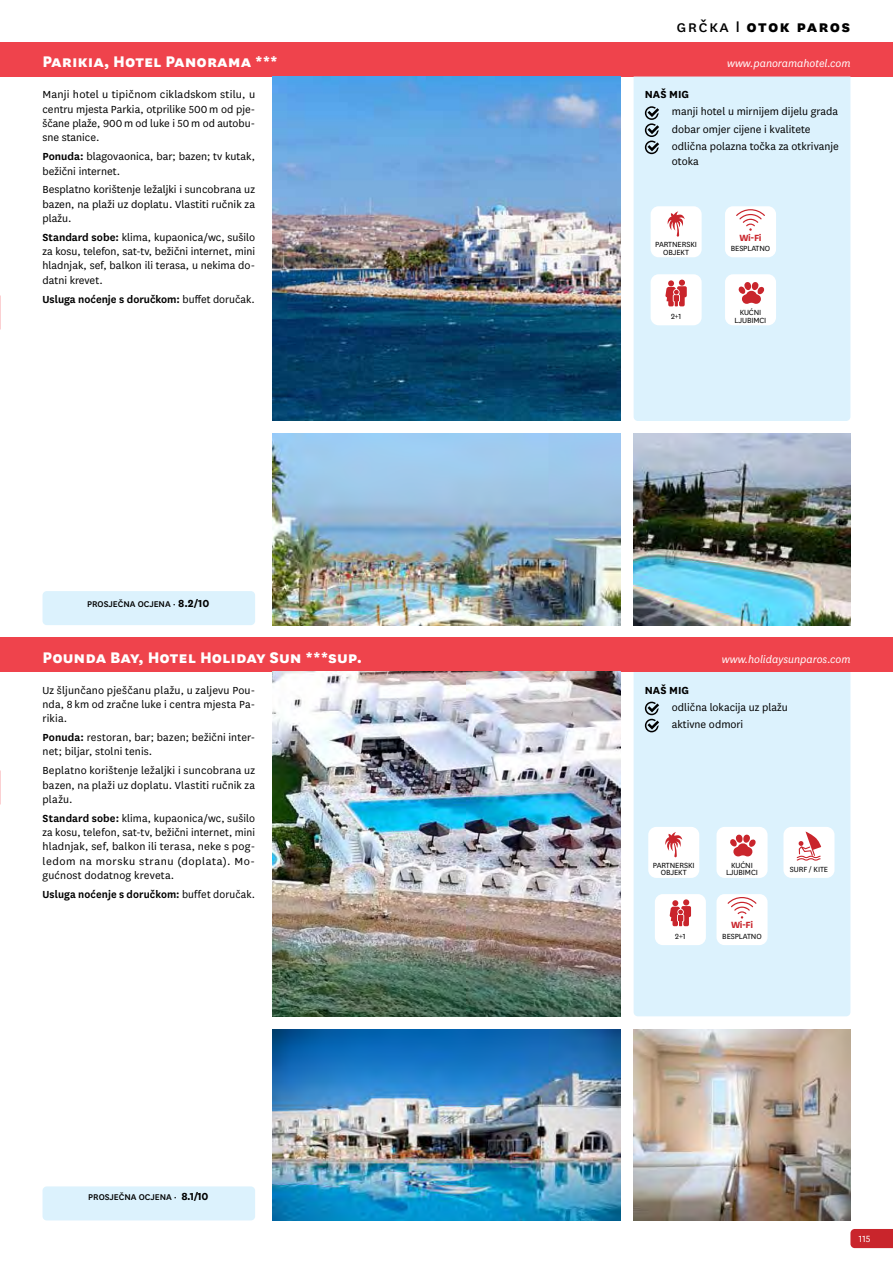
<style>
.page{position:relative;width:893px;height:1263px;background:#fff}
.page>*{position:absolute;margin:0;border:0;box-sizing:border-box;transform-origin:0 0}
.t1{font:800 18px "National";color:#fff}
.t2{font:800 18px "National";letter-spacing:.07em;color:#000}
.t3{font:12px/14.4px "National";color:#000;text-align:justify}
.t4{font:600 12px "National";color:#000}
.t5{font:italic 12px "National";color:#fff}
.t6{font:700 12px "National";color:#000}
.t7{font:700 10.5px "National";letter-spacing:-.04em;color:#c9252c}
.t8{font:10.5px "National";color:#fff}
.t9{font:500 9.75px "National";color:#000}
.t10{font:8.7px/7.5px "National";letter-spacing:-.01em;color:#000;text-align:center}
.s1{font-weight:400}
.s2{font-weight:600}
.s3{font-weight:700;font-size:12px}
</style>
<div class="page">
<svg style="left:850px;top:1229px;width:43px;height:19px"></svg>
<div style="left:0;top:43px;width:893px;height:34px;background:#ef434c"></div>
<div style="left:43px;top:1186px;width:212px;height:34px;background:#dcf2fd;border-radius:4px"></div>
<div style="left:634px;top:77px;width:216px;height:344px;background:#dcf2fd"></div>
<div style="left:634px;top:672px;width:216px;height:344px;background:#dcf2fd"></div>
<div style="left:0;top:638px;width:893px;height:34px;background:#ef434c"></div>
<div style="left:43px;top:591px;width:212px;height:34px;background:#dcf2fd;border-radius:4px"></div>
<img style="left:272px;top:434px;width:349px;height:191px">
<img style="left:272px;top:1029px;width:349px;height:192px">
<img style="left:634px;top:434px;width:216px;height:191px">
<img style="left:634px;top:1029px;width:216px;height:192px">
<img style="left:272px;top:77px;width:349px;height:344px">
<img style="left:272px;top:672px;width:349px;height:344px">
<div style="left:655px;top:894px;width:51px;height:51px;background:#fff;border-radius:8px"></div>
<svg style="left:670px;top:899px;width:21px;height:27px"></svg>
<div style="left:651px;top:274px;width:51px;height:51px;background:#fff;border-radius:8px"></div>
<svg style="left:665px;top:280px;width:22px;height:26px"></svg>
<div style="left:648px;top:827px;width:51px;height:51px;background:#fff;border-radius:8px"></div>
<svg style="left:665px;top:832px;width:17px;height:25px"></svg>
<div style="left:725px;top:206px;width:51px;height:51px;background:#fff;border-radius:8px"></div>
<svg style="left:736px;top:209px;width:29px;height:22px"></svg>
<div style="left:651px;top:206px;width:51px;height:51px;background:#fff;border-radius:8px"></div>
<svg style="left:667px;top:211px;width:18px;height:26px"></svg>
<svg style="left:645px;top:106px;width:14px;height:48px"></svg>
<div style="left:725px;top:274px;width:51px;height:51px;background:#fff;border-radius:8px"></div>
<svg style="left:738px;top:282px;width:26px;height:22px"></svg>
<div style="left:716px;top:894px;width:51px;height:51px;background:#fff;border-radius:8px"></div>
<svg style="left:728px;top:897px;width:28px;height:21px"></svg>
<svg style="left:645px;top:702px;width:14px;height:30px"></svg>
<div style="left:716px;top:827px;width:51px;height:51px;background:#fff;border-radius:8px"></div>
<svg style="left:730px;top:835px;width:26px;height:21px"></svg>
<div style="left:783px;top:827px;width:51px;height:51px;background:#fff;border-radius:8px"></div>
<svg style="left:797px;top:831px;width:24px;height:30px"></svg>
<h1 class="t2" style="left:677px;top:14px;width:175px"><span class="s1">grčka I</span> otok paros</h1>
<h1 class="t1" style="left:43px;top:49px;width:237px">Parikia, Hotel Panorama ***</h1>
<p class="t5" style="left:727px;top:56px;width:125px">www.panoramahotel.com</p>
<p class="t3" style="left:43px;top:87px;width:214px">Manji hotel u tipičnom cikladskom stilu, u centru mjesta Parkia, otprilike 500 m od pje&shy;ščane plaže, 900 m od luke i 50 m od autobu&shy;sne stanice.</p>
<p class="t3" style="left:43px;top:149px;width:214px"><span class="s2">Ponuda:</span> blagovaonica, bar; bazen; tv kutak, bežični internet.</p>
<p class="t3" style="left:43px;top:182px;width:214px">Besplatno korištenje ležaljki i suncobrana uz bazen, na plaži uz doplatu. Vlastiti ručnik za plažu.</p>
<p class="t3" style="left:43px;top:229px;width:214px"><span class="s2">Standard sobe:</span> klima, kupaonica/wc, sušilo za kosu, telefon, sat-tv, bežični internet, mini hladnjak, sef, balkon ili terasa, u nekima do&shy;datni krevet.</p>
<p class="t4" style="left:43px;top:290px;width:214px">Usluga noćenje s doručkom: <span class="s1">buffet doručak.</span></p>
<p class="t6" style="left:645px;top:86px;width:46px">NAŠ MIG</p>
<p class="t3" style="left:672px;top:103px;width:169px;line-height:17.1px;text-align:left">manji hotel u mirnijem dijelu grada dobar omjer cijene i kvalitete odlična polazna točka za otkrivanje</p>
<p class="t3" style="left:672px;top:153px;width:28px">otoka</p>
<p class="t10" style="left:655px;top:240px;width:43px">PARTNERSKI<br>OBJEKT</p>
<p class="t10" style="left:671px;top:312px;width:12px">2+1</p>
<p class="t7" style="left:739px;top:230px;width:24px">Wi-Fi</p>
<p class="t10" style="left:731px;top:244px;width:41px">BESPLATNO</p>
<p class="t10" style="left:735px;top:308px;width:33px">KUĆNI<br>LJUBIMCI</p>
<p class="t9" style="left:87px;top:597px;width:124px">PROSJEČNA OCJENA <span class="s1">•</span> <span class="s3">8.2/10</span></p>
<h1 class="t1" style="left:43px;top:644px;width:321px">Pounda Bay, Hotel Holiday Sun ***sup.</h1>
<p class="t5" style="left:722px;top:652px;width:130px">www.holidaysunparos.com</p>
<p class="t3" style="left:43px;top:682px;width:214px">Uz šljunčano pješčanu plažu, u zaljevu Pou&shy;nda, 8 km od zračne luke i centra mjesta Pa&shy;rikia.</p>
<p class="t3" style="left:43px;top:730px;width:214px"><span class="s2">Ponuda:</span> restoran, bar; bazen; bežični inter&shy;net; biljar, stolni tenis.</p>
<p class="t3" style="left:43px;top:763px;width:214px">Beplatno korištenje ležaljki i suncobrana uz bazen, na plaži uz doplatu. Vlastiti ručnik za plažu.</p>
<p class="t3" style="left:43px;top:810px;width:214px"><span class="s2">Standard sobe:</span> klima, kupaonica/wc, sušilo za kosu, telefon, sat-tv, bežični internet, mini hladnjak, sef, balkon ili terasa, neke s pog&shy;ledom na morsku stranu (doplata). Mo&shy;gućnost dodatnog kreveta.</p>
<p class="t4" style="left:43px;top:886px;width:214px">Usluga noćenje s doručkom: <span class="s1">buffet doručak.</span></p>
<p class="t6" style="left:645px;top:681px;width:46px">NAŠ MIG</p>
<p class="t3" style="left:672px;top:698px;width:117px;line-height:17.1px">odlična lokacija uz plažu aktivne odmori</p>
<p class="t10" style="left:653px;top:861px;width:43px">PARTNERSKI<br>OBJEKT</p>
<p class="t10" style="left:675px;top:932px;width:12px">2+1</p>
<p class="t10" style="left:726px;top:861px;width:33px">KUĆNI<br>LJUBIMCI</p>
<p class="t10" style="left:790px;top:865px;width:40px">SURF / KITE</p>
<p class="t7" style="left:731px;top:918px;width:24px">Wi-Fi</p>
<p class="t10" style="left:722px;top:932px;width:41px">BESPLATNO</p>
<p class="t9" style="left:88px;top:1190px;width:122px">PROSJEČNA OCJENA <span class="s1">•</span> <span class="s3">8.1/10</span></p>
<p class="t8" style="left:859px;top:1232px;width:13px">115</p>
</div>
